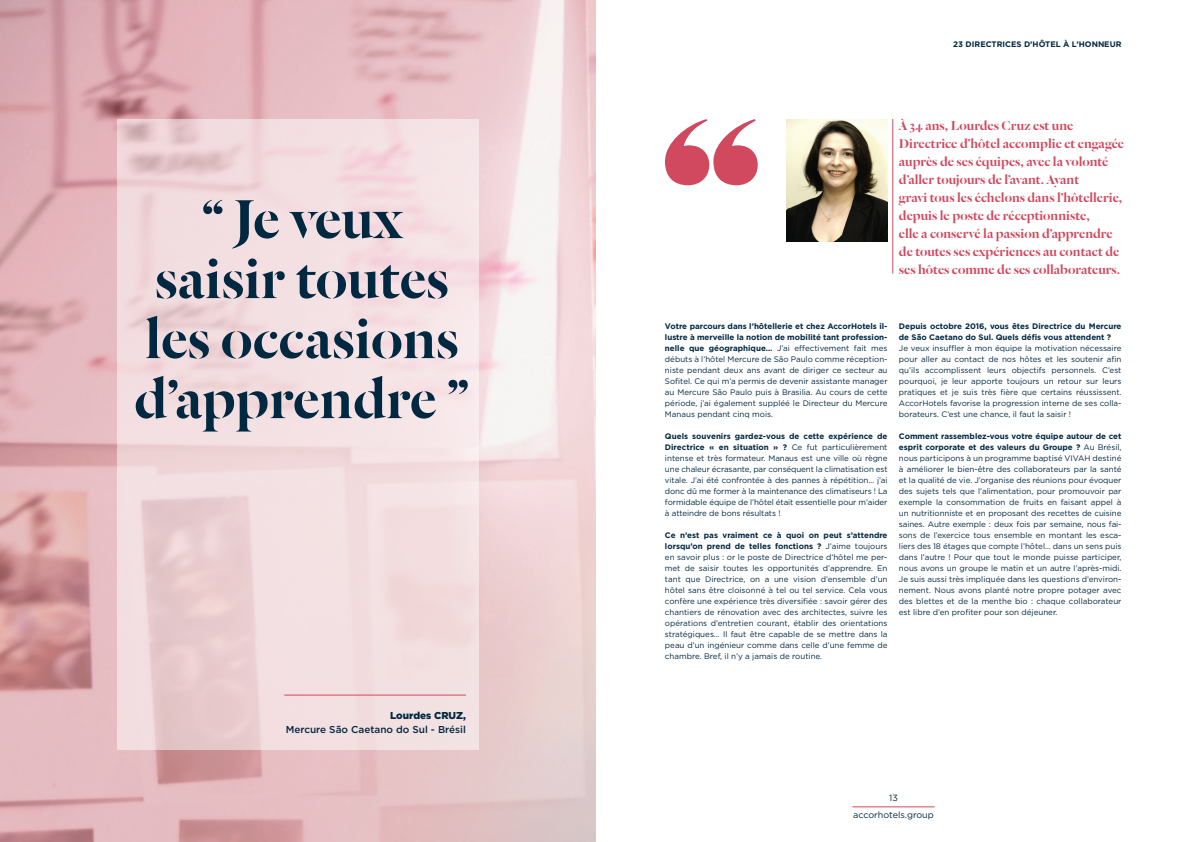
<style>
.page{position:relative;width:1191px;height:842px;background:#fff}
.page>*{position:absolute;margin:0;border:0;box-sizing:border-box;transform-origin:0 0}
.t1{font:500 60px/60px "Dala Floda";color:#002841;text-align:center}
.t2{font:500 14px/18px "Dala Floda";color:#d1495f}
.t3{font:500 10px "Gotham";color:#002841}
.t4{font:900 10px "Gotham";color:#002841}
.t5{font:9px/17px "Gotham";color:#002841;text-align:center}
.t6{font:8px/11px "Gotham";color:#002841;text-align:justify}
.t7{font:700 8px/11px "Gotham";color:#002841}
.s1{font-weight:700}
</style>
<div class="page">
<hr style="left:852px;top:806px;width:82px;height:1px;background:#d1495f">
<img style="left:0;top:0;width:595px;height:842px">
<img style="left:786px;top:119px;width:101px;height:123px">
<svg style="left:117px;top:119px;width:362px;height:630px;background:#f1dbdd"></svg>
<hr style="left:892px;top:119px;width:1px;height:155px;background:#d1495f">
<svg style="left:665px;top:119px;width:92px;height:66px"></svg>
<hr style="left:284px;top:694px;width:182px;height:1px;background:#d1495f">
<h1 class="t1" style="left:134px;top:187px;width:337px">“ Je veux saisir toutes les occasions d’apprendre ”</h1>
<p class="t4" style="left:390px;top:709px;width:77px">Lourdes CRUZ,</p>
<p class="t3" style="left:286px;top:723px;width:182px">Mercure São Caetano do Sul - Brésil</p>
<p class="t7" style="left:953px;top:38px;width:170px">23 DIRECTRICES D’HÔTEL À L’HONNEUR</p>
<p class="t2" style="left:899px;top:116px;width:227px">À 34 ans, Lourdes Cruz est une Directrice d’hôtel accomplie et engagée auprès de ses équipes, avec la volonté d’aller toujours de l’avant. Ayant<br>gravi tous les échelons dans l’hôtellerie, depuis le poste de réceptionniste,<br>elle a conservé la passion d’apprendre de toutes ses expériences au contact de ses hôtes comme de ses collaborateurs.</p>
<p class="t6" style="left:665px;top:320px;width:224px"><span class="s1">Votre parcours dans l’hôtellerie et chez AccorHotels il&shy;lustre à merveille la notion de mobilité tant profession&shy;nelle que géographique…</span> J’ai effectivement fait mes débuts à l’hôtel Mercure de São Paulo comme réception&shy;niste pendant deux ans avant de diriger ce secteur au Sofitel. Ce qui m’a permis de devenir assistante manager au Mercure São Paulo puis à Brasilia. Au cours de cette période, j’ai également suppléé le Directeur du Mercure Manaus pendant cinq mois.</p>
<p class="t6" style="left:665px;top:430px;width:224px"><span class="s1">Quels souvenirs gardez-vous de cette expérience de Directrice « en situation » ?</span> Ce fut particulièrement intense et très formateur. Manaus est une ville où règne une chaleur écrasante, par conséquent la climatisation est vitale. J’ai été confrontée à des pannes à répétition… j’ai donc dû me former à la maintenance des climatiseurs ! La formidable équipe de l’hôtel était essentielle pour m’aider à atteindre de bons résultats !</p>
<p class="t6" style="left:665px;top:529px;width:224px"><span class="s1">Ce n’est pas vraiment ce à quoi on peut s’attendre lorsqu’on prend de telles fonctions ?</span> J’aime toujours en savoir plus : or le poste de Directrice d’hôtel me per&shy;met de saisir toutes les opportunités d’apprendre. En tant que Directrice, on a une vision d’ensemble d’un hôtel sans être cloisonné à tel ou tel service. Cela vous confère une expérience très diversifiée : savoir gérer des chantiers de rénovation avec des architectes, suivre les opérations d’entretien courant, établir des orientations stratégiques… Il faut être capable de se mettre dans la peau d’un ingénieur comme dans celle d’une femme de chambre. Bref, il n’y a jamais de routine.</p>
<p class="t7" style="left:899px;top:320px;width:224px">Depuis octobre 2016, vous êtes Directrice du Mercure de São Caetano do Sul. Quels défis vous attendent ?</p>
<p class="t6" style="left:899px;top:342px;width:224px">Je veux insuffler à mon équipe la motivation nécessaire pour aller au contact de nos hôtes et les soutenir afin qu’ils accomplissent leurs objectifs personnels. C’est pourquoi, je leur apporte toujours un retour sur leurs pratiques et je suis très fière que certains réussissent.<br>AccorHotels favorise la progression interne de ses colla&shy;borateurs. C’est une chance, il faut la saisir !</p>
<p class="t6" style="left:899px;top:430px;width:224px"><span class="s1">Comment rassemblez-vous votre équipe autour de cet esprit corporate et des valeurs du Groupe ?</span> Au Brésil, nous participons à un programme baptisé VIVAH destiné à améliorer le bien-être des collaborateurs par la santé et la qualité de vie. J’organise des réunions pour évoquer des sujets tels que l’alimentation, pour promouvoir par exemple la consommation de fruits en faisant appel à un nutritionniste et en proposant des recettes de cuisine saines. Autre exemple : deux fois par semaine, nous fai&shy;sons de l’exercice tous ensemble en montant les esca&shy;liers des 18 étages que compte l’hôtel… dans un sens puis dans l’autre ! Pour que tout le monde puisse participer, nous avons un groupe le matin et un autre l’après-midi.<br>Je suis aussi très impliquée dans les questions d’environ&shy;nement. Nous avons planté notre propre potager avec des blettes et de la menthe bio : chaque collaborateur est libre d’en profiter pour son déjeuner.</p>
<p class="t5" style="left:853px;top:789px;width:82px">13 accorhotels.group</p>
</div>
